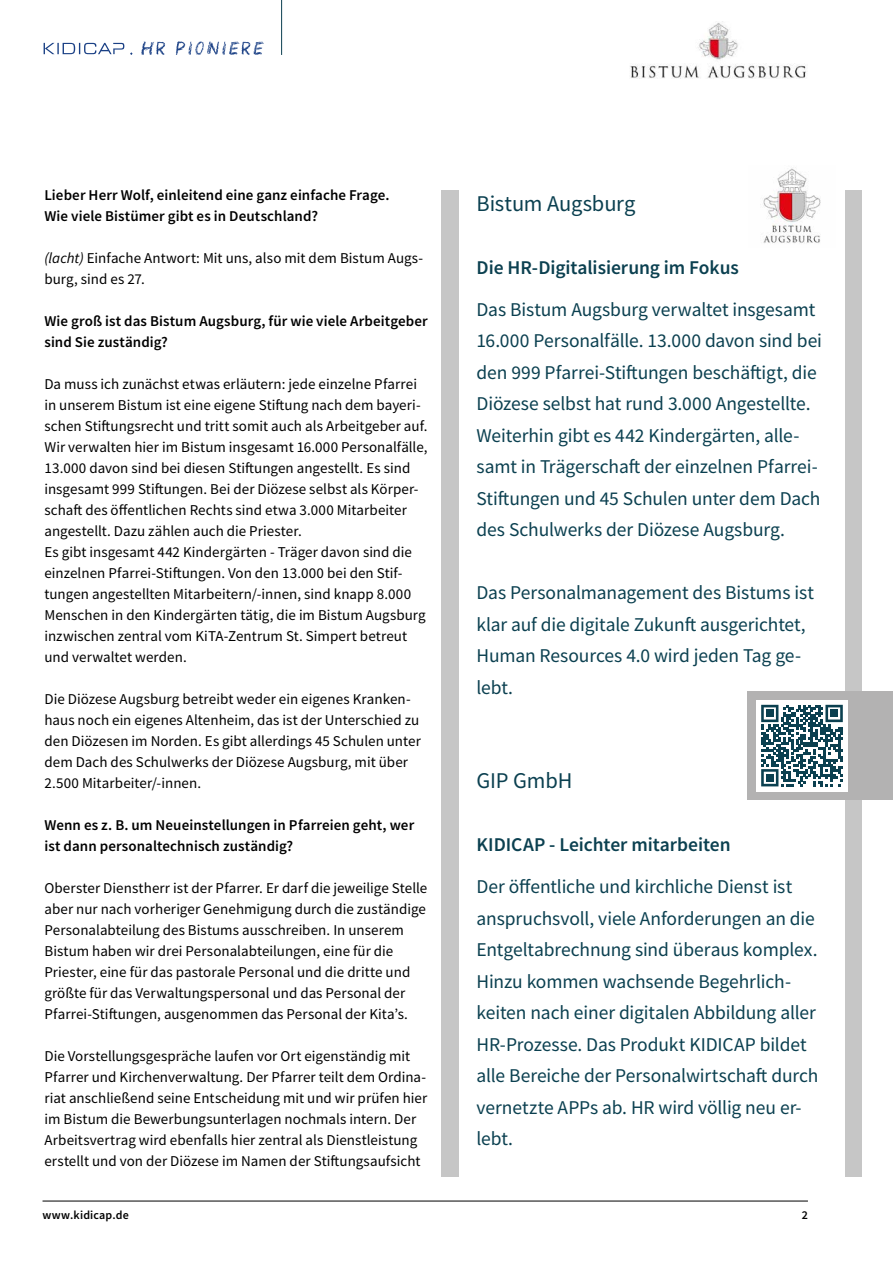
<style>
.page{position:relative;width:893px;height:1263px;background:#fff}
.page>*{position:absolute;margin:0;border:0;box-sizing:border-box;transform-origin:0 0}
.Fließtext{font:22.5px "Source Sans Pro";letter-spacing:-.005em;color:#0b4050}
.Fließtext-2{font:19.5px/31.5px "Source Sans Pro";letter-spacing:-.005em;color:#0b4050}
.Fließtext-3{font:600 19.5px "Source Sans Pro";letter-spacing:-.005em;color:#0b4050}
.Fließtext-4{font:15px/21px "Source Sans Pro";letter-spacing:.005em;color:#000}
.Fragen{font:600 15px/21px "Source Sans Pro";letter-spacing:.005em;color:#000}
.Fließtext-5{font:600 15px/21px "Source Sans Pro";letter-spacing:.005em;color:#000}
.Fußnote_Schwarz{font:600 12px "Source Sans Pro";letter-spacing:.015em;color:#000}
.s1{font-style:italic}
</style>
<div class="page">
<hr style="left:43px;top:1201px;width:765px;height:1px;background:#000">
<img style="left:630px;top:23px;width:176px;height:56px">
<svg style="left:44px;top:43px;width:80px;height:11px"></svg>
<svg style="left:143px;top:41px;width:35px;height:14px"></svg>
<hr style="left:281px;top:0;width:1px;height:55px;background:#0b4050">
<div style="left:441px;top:190px;width:421px;height:986px;background:#c6c6c6"></div>
<div style="left:459px;top:182px;width:385px;height:997px;background:#fff"></div>
<div style="left:748px;top:692px;width:145px;height:108px;background:#b3b2b2"></div>
<div style="left:756px;top:700px;width:92px;height:91px;background:#fff"></div>
<svg style="left:761px;top:705px;width:82px;height:81px"></svg>
<div style="left:766px;top:710px;width:7px;height:7px;background:#0b4050"></div>
<div style="left:830px;top:710px;width:8px;height:7px;background:#0b4050"></div>
<div style="left:766px;top:774px;width:7px;height:7px;background:#0b4050"></div>
<img style="left:763px;top:167px;width:58px;height:76px">
<p class="Fließtext-5" style="left:44px;top:184px;width:347px">Lieber Herr Wolf, einleitend eine ganz einfache Frage.<br>Wie viele Bistümer gibt es in Deutschland?</p>
<p class="Fließtext-4" style="left:44px;top:247px;width:380px"><span class="s1">(lacht)</span> Einfache Antwort: Mit uns, also mit dem Bistum Augs&shy;burg, sind es 27.</p>
<p class="Fragen" style="left:44px;top:310px;width:385px">Wie groß ist das Bistum Augsburg, für wie viele Arbeitgeber sind Sie zuständig?</p>
<p class="Fließtext-4" style="left:44px;top:373px;width:385px">Da muss ich zunächst etwas erläutern: jede einzelne Pfarrei in unserem Bistum ist eine eigene Stiftung nach dem bayeri&shy;schen Stiftungsrecht und tritt somit auch als Arbeitgeber auf.<br>Wir verwalten hier im Bistum insgesamt 16.000 Personalfälle, 13.000 davon sind bei diesen Stiftungen angestellt. Es sind insgesamt 999 Stiftungen. Bei der Diözese selbst als Körper&shy;schaft des öffentlichen Rechts sind etwa 3.000 Mitarbeiter angestellt. Dazu zählen auch die Priester.</p>
<p class="Fließtext-4" style="left:44px;top:541px;width:383px">Es gibt insgesamt 442 Kindergärten - Träger davon sind die einzelnen Pfarrei-Stiftungen. Von den 13.000 bei den Stif&shy;tungen angestellten Mitarbeitern/-innen, sind knapp 8.000<br>Menschen in den Kindergärten tätig, die im Bistum Augsburg inzwischen zentral vom KiTA-Zentrum St. Simpert betreut und verwaltet werden.</p>
<p class="Fließtext-4" style="left:44px;top:688px;width:378px">Die Diözese Augsburg betreibt weder ein eigenes Kranken&shy;haus noch ein eigenes Altenheim, das ist der Unterschied zu den Diözesen im Norden. Es gibt allerdings 45 Schulen unter dem Dach des Schulwerks der Diözese Augsburg, mit über 2.500 Mitarbeiter/-innen.</p>
<p class="Fragen" style="left:44px;top:814px;width:371px">Wenn es z. B. um Neueinstellungen in Pfarreien geht, wer ist dann personaltechnisch zuständig?</p>
<p class="Fließtext-4" style="left:44px;top:877px;width:384px">Oberster Dienstherr ist der Pfarrer. Er darf die jeweilige Stelle aber nur nach vorheriger Genehmigung durch die zuständige Personalabteilung des Bistums ausschreiben. In unserem Bistum haben wir drei Personalabteilungen, eine für die Priester, eine für das pastorale Personal und die dritte und größte für das Verwaltungspersonal und das Personal der Pfarrei-Stiftungen, ausgenommen das Personal der Kita’s.</p>
<p class="Fließtext-4" style="left:44px;top:1045px;width:384px">Die Vorstellungsgespräche laufen vor Ort eigenständig mit Pfarrer und Kirchenverwaltung. Der Pfarrer teilt dem Ordina&shy;riat anschließend seine Entscheidung mit und wir prüfen hier im Bistum die Bewerbungsunterlagen nochmals intern. Der Arbeitsvertrag wird ebenfalls hier zentral als Dienstleistung erstellt und von der Diözese im Namen der Stiftungsaufsicht</p>
<p class="Fließtext" style="left:476px;top:189px;width:160px">Bistum Augsburg</p>
<p class="Fließtext-3" style="left:476px;top:254px;width:264px">Die HR-Digitalisierung im Fokus</p>
<p class="Fließtext-2" style="left:476px;top:293px;width:347px">Das Bistum Augsburg verwaltet insgesamt 16.000 Personalfälle. 13.000 davon sind bei den 999 Pfarrei-Stiftungen beschäftigt, die Diözese selbst hat rund 3.000 Angestellte.<br>Weiterhin gibt es 442 Kindergärten, alle&shy;samt in Trägerschaft der einzelnen Pfarrei-Stiftungen und 45 Schulen unter dem Dach des Schulwerks der Diözese Augsburg.</p>
<p class="Fließtext-2" style="left:476px;top:577px;width:339px">Das Personalmanagement des Bistums ist klar auf die digitale Zukunft ausgerichtet,<br>Human Resources 4.0 wird jeden Tag ge&shy;lebt.</p>
<p class="Fließtext" style="left:476px;top:766px;width:97px">GIP GmbH</p>
<p class="Fließtext-3" style="left:476px;top:832px;width:256px">KIDICAP - Leichter mitarbeiten</p>
<p class="Fließtext-2" style="left:476px;top:871px;width:343px">Der öffentliche und kirchliche Dienst ist anspruchsvoll, viele Anforderungen an die Entgeltabrechnung sind überaus komplex.<br>Hinzu kommen wachsende Begehrlich&shy;keiten nach einer digitalen Abbildung aller HR-Prozesse. Das Produkt KIDICAP bildet alle Bereiche der Personalwirtschaft durch vernetzte APPs ab. HR wird völlig neu er&shy;lebt.</p>
<p class="Fußnote_Schwarz" style="left:43px;top:1207px;width:88px">www.kidicap.de</p>
<p class="Fußnote_Schwarz" style="left:802px;top:1207px;width:8px">2</p>
</div>
